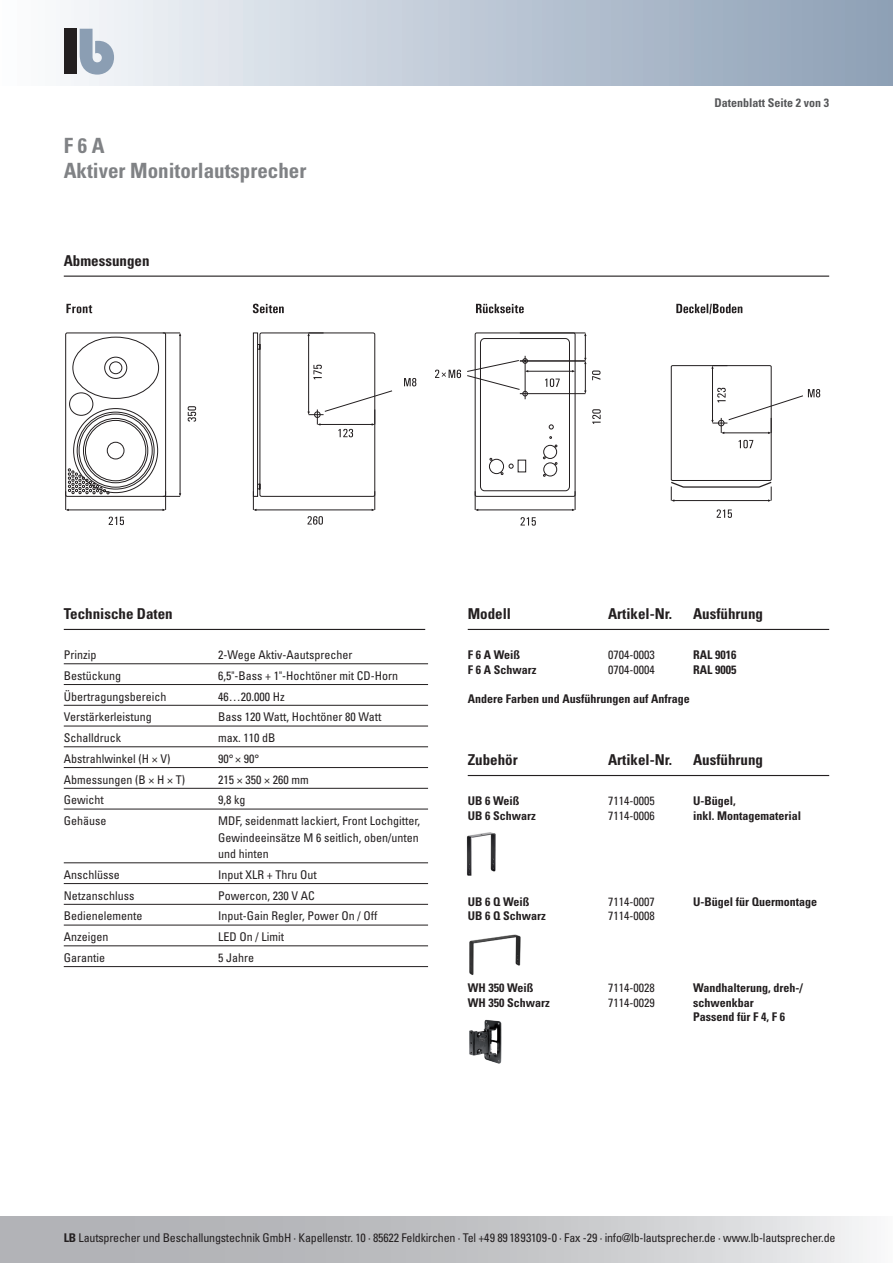
<style>
.page{position:relative;width:893px;height:1263px;background:#fff}
.page>*{position:absolute;margin:0;border:0;box-sizing:border-box;transform-origin:0 0}
.t1{font:700 condensed 21px "Univers";color:#808285}
.t2{font:700 condensed 15px "Univers";color:#231f20}
.Absatzformat_1{font:condensed 12px/16.5px "Univers";color:#231f20;text-align:justify}
.t3{font:700 condensed 12px "Univers";color:#231f20}
.t4{font:700 condensed 12px "Univers";color:#57585a}
.s1{font-weight:700}
</style>
<div class="page">
<div style="left:0;top:0;width:893px;height:85px;background:linear-gradient(to right,#fbfcfe,#8b9eb5)"></div>
<div style="left:64px;top:29px;width:13px;height:45px;background:#231f20"></div>
<svg style="left:80px;top:29px;width:34px;height:46px"></svg>
<svg style="left:0;top:1216px;width:867px;height:47px;background:#c4c5c8"></svg>
<hr style="left:64px;top:663px;width:364px;height:1px;background:#231f20">
<hr style="left:64px;top:684px;width:364px;height:1px;background:#231f20">
<hr style="left:64px;top:705px;width:364px;height:1px;background:#231f20">
<hr style="left:64px;top:726px;width:364px;height:1px;background:#231f20">
<hr style="left:64px;top:746px;width:364px;height:1px;background:#231f20">
<hr style="left:64px;top:767px;width:364px;height:1px;background:#231f20">
<hr style="left:64px;top:788px;width:364px;height:1px;background:#231f20">
<hr style="left:64px;top:809px;width:364px;height:1px;background:#231f20">
<hr style="left:64px;top:862px;width:364px;height:1px;background:#231f20">
<hr style="left:64px;top:883px;width:364px;height:1px;background:#231f20">
<hr style="left:64px;top:904px;width:364px;height:1px;background:#231f20">
<hr style="left:64px;top:925px;width:364px;height:1px;background:#231f20">
<hr style="left:64px;top:945px;width:364px;height:1px;background:#231f20">
<hr style="left:64px;top:966px;width:364px;height:1px;background:#231f20">
<hr style="left:64px;top:629px;width:361px;height:1px;background:#231f20">
<hr style="left:64px;top:276px;width:765px;height:1px;background:#231f20">
<svg style="left:65px;top:332px;width:116px;height:179px"></svg>
<hr style="left:520px;top:393px;width:65px;height:1px;background:#231f20">
<hr style="left:585px;top:362px;width:1px;height:30px;background:#231f20">
<div style="left:671px;top:365px;width:100px;height:116px;border:1px solid #231f20"></div>
<svg style="left:670px;top:481px;width:102px;height:21px"></svg>
<hr style="left:712px;top:367px;width:1px;height:54px;background:#231f20">
<svg style="left:711px;top:365px;width:16px;height:4px"></svg>
<hr style="left:520px;top:361px;width:65px;height:1px;background:#231f20">
<svg style="left:584px;top:333px;width:2px;height:31px"></svg>
<hr style="left:520px;top:333px;width:65px;height:1px;background:#231f20">
<svg style="left:476px;top:304px;width:48px;height:9px"></svg>
<svg style="left:253px;top:304px;width:31px;height:9px"></svg>
<svg style="left:66px;top:304px;width:26px;height:9px"></svg>
<svg style="left:676px;top:304px;width:66px;height:10px"></svg>
<svg style="left:717px;top:509px;width:15px;height:9px"></svg>
<svg style="left:739px;top:440px;width:14px;height:8px"></svg>
<svg style="left:711px;top:388px;width:109px;height:46px"></svg>
<svg style="left:520px;top:517px;width:16px;height:9px"></svg>
<svg style="left:592px;top:370px;width:8px;height:10px"></svg>
<svg style="left:435px;top:370px;width:26px;height:8px"></svg>
<svg style="left:592px;top:409px;width:9px;height:15px"></svg>
<svg style="left:467px;top:332px;width:109px;height:179px"></svg>
<svg style="left:404px;top:378px;width:12px;height:8px"></svg>
<svg style="left:253px;top:332px;width:140px;height:193px"></svg>
<svg style="left:109px;top:517px;width:15px;height:8px"></svg>
<svg style="left:188px;top:406px;width:8px;height:16px"></svg>
<hr style="left:468px;top:629px;width:361px;height:1px;background:#231f20">
<hr style="left:468px;top:775px;width:361px;height:1px;background:#231f20">
<img style="left:466px;top:832px;width:30px;height:44px">
<img style="left:469px;top:934px;width:52px;height:41px">
<img style="left:469px;top:1019px;width:33px;height:45px">
<p class="t1" style="left:64px;top:132px;width:42px">F 6 A</p>
<p class="t1" style="left:64px;top:158px;width:244px">Aktiver Monitorlautsprecher</p>
<p class="t2" style="left:64px;top:251px;width:87px">Abmessungen</p>
<p class="t4" style="left:714px;top:96px;width:116px">Datenblatt Seite 2 von 3</p>
<p class="t2" style="left:64px;top:604px;width:110px">Technische Daten</p>
<p class="Absatzformat_1" style="left:64px;top:646px;width:34px">Prinzip</p>
<p class="Absatzformat_1" style="left:218px;top:646px;width:136px">2-Wege Aktiv-Aautsprecher</p>
<p class="Absatzformat_1" style="left:64px;top:667px;width:59px">Bestückung</p>
<p class="Absatzformat_1" style="left:218px;top:667px;width:181px">6,5"-Bass + 1"-Hochtöner mit CD-Horn</p>
<p class="Absatzformat_1" style="left:64px;top:688px;width:104px">Übertragungsbereich</p>
<p class="Absatzformat_1" style="left:218px;top:688px;width:68px">46…20.000 Hz</p>
<p class="Absatzformat_1" style="left:64px;top:709px;width:90px">Verstärkerleistung</p>
<p class="Absatzformat_1" style="left:218px;top:709px;width:165px">Bass 120 Watt, Hochtöner 80 Watt</p>
<p class="Absatzformat_1" style="left:64px;top:729px;width:59px">Schalldruck</p>
<p class="Absatzformat_1" style="left:218px;top:729px;width:59px">max. 110 dB</p>
<p class="Absatzformat_1" style="left:64px;top:750px;width:108px">Abstrahlwinkel (H × V)</p>
<p class="Absatzformat_1" style="left:218px;top:750px;width:43px">90° × 90°</p>
<p class="Absatzformat_1" style="left:64px;top:771px;width:123px">Abmessungen (B × H × T)</p>
<p class="Absatzformat_1" style="left:218px;top:771px;width:92px">215 × 350 × 260 mm</p>
<p class="Absatzformat_1" style="left:64px;top:792px;width:41px">Gewicht</p>
<p class="Absatzformat_1" style="left:218px;top:792px;width:29px">9,8 kg</p>
<p class="Absatzformat_1" style="left:64px;top:812px;width:44px">Gehäuse</p>
<p class="Absatzformat_1" style="left:218px;top:812px;width:203px">MDF, seidenmatt lackiert, Front Lochgitter, Gewindeeinsätze M 6 seitlich, oben/unten und hinten</p>
<p class="Absatzformat_1" style="left:64px;top:866px;width:57px">Anschlüsse</p>
<p class="Absatzformat_1" style="left:218px;top:866px;width:100px">Input XLR + Thru Out</p>
<p class="Absatzformat_1" style="left:64px;top:887px;width:72px">Netzanschluss</p>
<p class="Absatzformat_1" style="left:218px;top:887px;width:98px">Powercon, 230 V AC</p>
<p class="Absatzformat_1" style="left:64px;top:908px;width:80px">Bedienelemente</p>
<p class="Absatzformat_1" style="left:218px;top:908px;width:161px">Input-Gain Regler, Power On / Off</p>
<p class="Absatzformat_1" style="left:64px;top:928px;width:46px">Anzeigen</p>
<p class="Absatzformat_1" style="left:218px;top:928px;width:67px">LED On / Limit</p>
<p class="Absatzformat_1" style="left:64px;top:949px;width:43px">Garantie</p>
<p class="Absatzformat_1" style="left:218px;top:949px;width:37px">5 Jahre</p>
<p class="t2" style="left:468px;top:604px;width:45px">Modell</p>
<p class="t2" style="left:608px;top:604px;width:65px">Artikel-Nr.</p>
<p class="t2" style="left:693px;top:604px;width:71px">Ausführung</p>
<p class="t3" style="left:468px;top:648px;width:54px">F 6 A Weiß</p>
<p class="Absatzformat_1" style="left:608px;top:647px;width:48px">0704-0003</p>
<p class="t3" style="left:693px;top:648px;width:45px">RAL 9016</p>
<p class="t3" style="left:468px;top:662px;width:70px">F 6 A Schwarz</p>
<p class="Absatzformat_1" style="left:608px;top:661px;width:48px">0704-0004</p>
<p class="t3" style="left:693px;top:662px;width:45px">RAL 9005</p>
<p class="t3" style="left:468px;top:691px;width:223px">Andere Farben und Ausführungen auf Anfrage</p>
<p class="t2" style="left:468px;top:750px;width:51px">Zubehör</p>
<p class="t2" style="left:608px;top:750px;width:65px">Artikel-Nr.</p>
<p class="t2" style="left:693px;top:750px;width:71px">Ausführung</p>
<p class="t3" style="left:468px;top:793px;width:53px">UB 6 Weiß</p>
<p class="Absatzformat_1" style="left:608px;top:792px;width:48px">7114-0005</p>
<p class="t3" style="left:693px;top:793px;width:44px">U-Bügel,</p>
<p class="t3" style="left:468px;top:808px;width:69px">UB 6 Schwarz</p>
<p class="Absatzformat_1" style="left:608px;top:807px;width:48px">7114-0006</p>
<p class="t3" style="left:693px;top:808px;width:110px">inkl. Montagematerial</p>
<p class="t3" style="left:468px;top:894px;width:63px">UB 6 Q Weiß</p>
<p class="Absatzformat_1" style="left:608px;top:893px;width:48px">7114-0007</p>
<p class="t3" style="left:693px;top:894px;width:125px">U-Bügel für Quermontage</p>
<p class="t3" style="left:468px;top:909px;width:79px">UB 6 Q Schwarz</p>
<p class="Absatzformat_1" style="left:608px;top:908px;width:48px">7114-0008</p>
<p class="t3" style="left:468px;top:981px;width:67px">WH 350 Weiß</p>
<p class="Absatzformat_1" style="left:608px;top:980px;width:48px">7114-0028</p>
<p class="t3" style="left:693px;top:981px;width:111px">Wandhalterung, dreh-/</p>
<p class="t3" style="left:468px;top:995px;width:83px">WH 350 Schwarz</p>
<p class="Absatzformat_1" style="left:608px;top:994px;width:48px">7114-0029</p>
<p class="t3" style="left:693px;top:995px;width:62px">schwenkbar</p>
<p class="t3" style="left:693px;top:1009px;width:93px">Passend für F 4, F 6</p>
<p class="Absatzformat_1" style="left:64px;top:1229px;width:773px"><span class="s1">LB</span> Lautsprecher und Beschallungstechnik GmbH · Kapellenstr. 10 · 85622 Feldkirchen · Tel +49 89 1893109-0 · Fax -29 · info@lb-lautsprecher.de · www.lb-lautsprecher.de</p>
<p class="Absatzformat_1" style="left:64px;top:1229px;width:768px">lb Lautsprecher und Beschal ungstechnik GmbH · Steinerstr. 15 K 1369 München · Tel +49 89 1893109-0 · Fax -29 · info@lb-lautsprecher.de · www.lb-lautsprecher.de</p>
</div>
